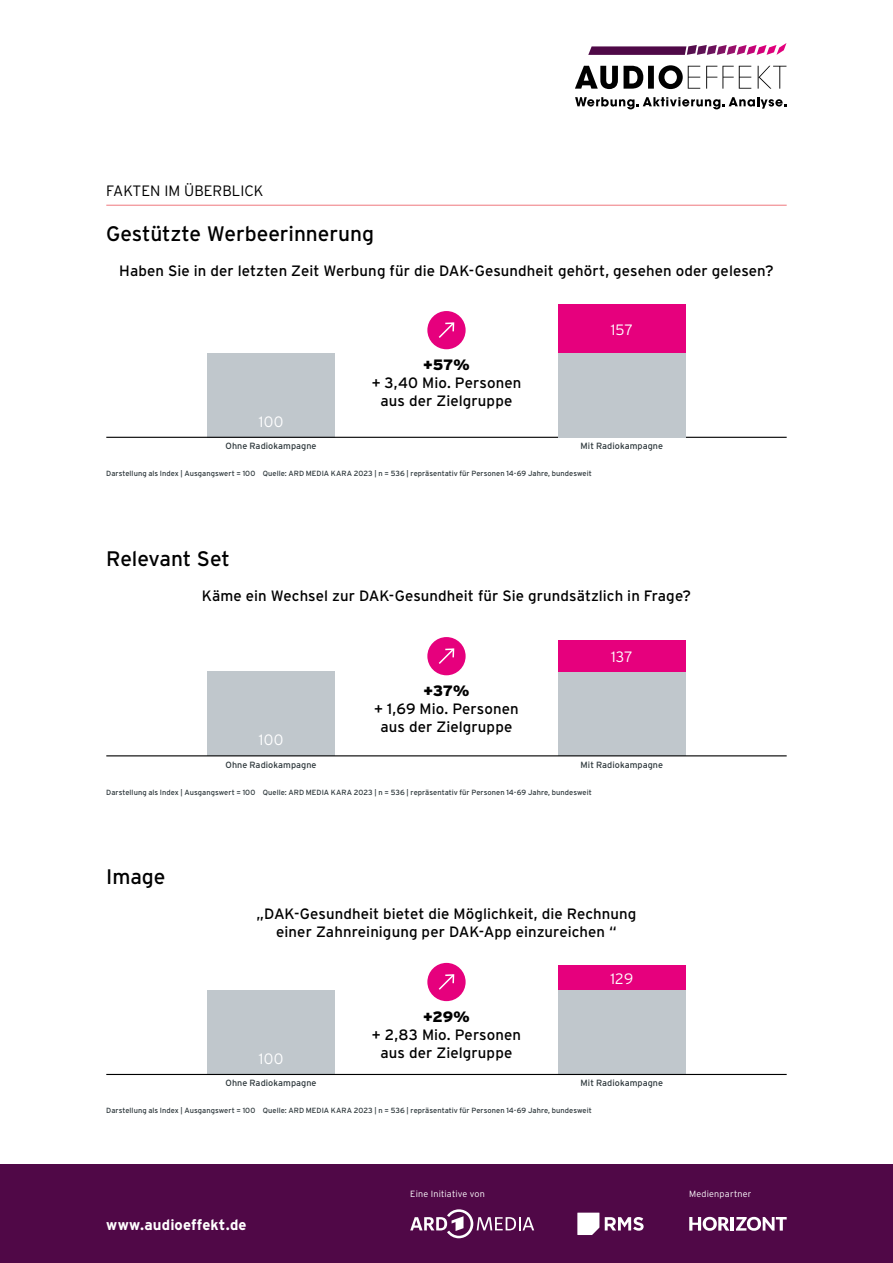
<style>
.page{position:relative;width:893px;height:1263px;background:#fff}
.page>*{position:absolute;margin:0;border:0;box-sizing:border-box;transform-origin:0 0}
.t1{font:21px "Interstate";letter-spacing:-.005em;color:#000}
.t2{font:15px/18px "Interstate";letter-spacing:.005em;color:#000;text-align:center}
.t3{font:300 15px "Interstate";letter-spacing:.015em;color:#fff}
.t4{font:700 15px "Interstate";letter-spacing:.01em;color:#fff}
.t5{font:300 15px "Interstate";color:#000}
.t6{font:900 15px "Interstate";color:#000}
.t7{font:9px "Interstate";letter-spacing:.01em;color:#2d373b}
.t8{font:300 9px "Interstate";letter-spacing:.025em;color:#fff}
.t9{font:7.5px "Interstate";letter-spacing:.005em;color:#2d373b}
</style>
<div class="page">
<svg style="left:588px;top:43px;width:198px;height:12px"></svg>
<svg style="left:575px;top:65px;width:211px;height:24px"></svg>
<svg style="left:575px;top:97px;width:211px;height:12px"></svg>
<div style="left:0;top:1164px;width:893px;height:99px;background:#500847"></div>
<hr style="left:106px;top:205px;width:681px;height:1px;background:#ef787e">
<div style="left:558px;top:671px;width:128px;height:85px;background:#c0c7cc"></div>
<div style="left:558px;top:640px;width:128px;height:31px;background:#e6007d"></div>
<div style="left:207px;top:671px;width:128px;height:85px;background:#c0c7cc"></div>
<hr style="left:106px;top:755px;width:681px;height:1px;background:#000">
<div style="left:427px;top:637px;width:39px;height:38px;background:#e6007d;border-radius:50%"></div>
<svg style="left:438px;top:648px;width:17px;height:16px"></svg>
<div style="left:558px;top:990px;width:128px;height:84px;background:#c0c7cc"></div>
<div style="left:558px;top:966px;width:128px;height:24px;background:#e6007d"></div>
<div style="left:207px;top:990px;width:128px;height:84px;background:#c0c7cc"></div>
<div style="left:427px;top:963px;width:39px;height:38px;background:#e6007d;border-radius:50%"></div>
<svg style="left:438px;top:974px;width:17px;height:16px"></svg>
<hr style="left:106px;top:1074px;width:681px;height:1px;background:#000">
<div style="left:207px;top:353px;width:128px;height:84px;background:#c0c7cc"></div>
<hr style="left:106px;top:437px;width:681px;height:1px;background:#000">
<div style="left:558px;top:353px;width:128px;height:84px;background:#c0c7cc"></div>
<div style="left:558px;top:305px;width:128px;height:48px;background:#e6007d"></div>
<div style="left:427px;top:311px;width:39px;height:38px;background:#e6007d;border-radius:50%"></div>
<svg style="left:438px;top:322px;width:17px;height:16px"></svg>
<svg style="left:689px;top:1217px;width:98px;height:14px"></svg>
<svg style="left:410px;top:1209px;width:124px;height:29px"></svg>
<svg style="left:577px;top:1212px;width:22px;height:23px"></svg>
<svg style="left:605px;top:1217px;width:39px;height:14px"></svg>
<h2 class="t5" style="left:106px;top:183px;width:159px">FAKTEN IM ÜBERBLICK</h2>
<h1 class="t1" style="left:106px;top:222px;width:269px">Gestützte Werbeerinnerung</h1>
<h2 class="t2" style="left:119px;top:261px;width:656px">Haben Sie in der letzten Zeit Werbung für die DAK-Gesundheit gehört, gesehen oder gelesen?</h2>
<h2 class="t6" style="left:423px;top:356px;width:48px">+57%</h2>
<h2 class="t2" style="left:372px;top:374px;width:151px">+ 3,40 Mio. Personen aus der Zielgruppe</h2>
<h2 class="t3" style="left:611px;top:321px;width:24px">157</h2>
<h2 class="t3" style="left:259px;top:413px;width:26px">100</h2>
<p class="t7" style="left:226px;top:441px;width:93px">Ohne Radiokampagne</p>
<p class="t7" style="left:581px;top:441px;width:84px">Mit Radiokampagne</p>
<p class="t9" style="left:106px;top:469px;width:487px">Darstellung als Index | Ausgangswert = 100 Quelle: ARD MEDIA KARA 2023 | n = 536 | repräsentativ für Personen 14-69 Jahre, bundesweit</p>
<h1 class="t1" style="left:106px;top:547px;width:125px">Relevant Set</h1>
<h2 class="t2" style="left:202px;top:586px;width:491px">Käme ein Wechsel zur DAK-Gesundheit für Sie grundsätzlich in Frage?</h2>
<h2 class="t3" style="left:611px;top:648px;width:23px">137</h2>
<h2 class="t6" style="left:424px;top:682px;width:47px">+37%</h2>
<h2 class="t2" style="left:374px;top:700px;width:146px">+ 1,69 Mio. Personen aus der Zielgruppe</h2>
<h2 class="t3" style="left:259px;top:731px;width:26px">100</h2>
<p class="t7" style="left:226px;top:760px;width:93px">Ohne Radiokampagne</p>
<p class="t7" style="left:581px;top:760px;width:84px">Mit Radiokampagne</p>
<p class="t9" style="left:106px;top:788px;width:487px">Darstellung als Index | Ausgangswert = 100 Quelle: ARD MEDIA KARA 2023 | n = 536 | repräsentativ für Personen 14-69 Jahre, bundesweit</p>
<h1 class="t1" style="left:106px;top:865px;width:61px">Image</h1>
<h2 class="t2" style="left:256px;top:905px;width:382px">„DAK-Gesundheit bietet die Möglichkeit, die Rechnung einer Zahnreinigung per DAK-App einzureichen “</h2>
<h2 class="t3" style="left:611px;top:970px;width:24px">129</h2>
<h2 class="t6" style="left:423px;top:1008px;width:48px">+29%</h2>
<h2 class="t2" style="left:372px;top:1025px;width:151px">+ 2,83 Mio. Personen aus der Zielgruppe</h2>
<h2 class="t3" style="left:259px;top:1050px;width:26px">100</h2>
<p class="t7" style="left:226px;top:1078px;width:93px">Ohne Radiokampagne</p>
<p class="t7" style="left:581px;top:1078px;width:84px">Mit Radiokampagne</p>
<p class="t9" style="left:106px;top:1106px;width:487px">Darstellung als Index | Ausgangswert = 100 Quelle: ARD MEDIA KARA 2023 | n = 536 | repräsentativ für Personen 14-69 Jahre, bundesweit</p>
<h2 class="t4" style="left:106px;top:1216px;width:142px">www.audioeffekt.de</h2>
<p class="t8" style="left:410px;top:1189px;width:76px">Eine Initiative von</p>
<p class="t8" style="left:689px;top:1189px;width:64px">Medienpartner</p>
</div>
